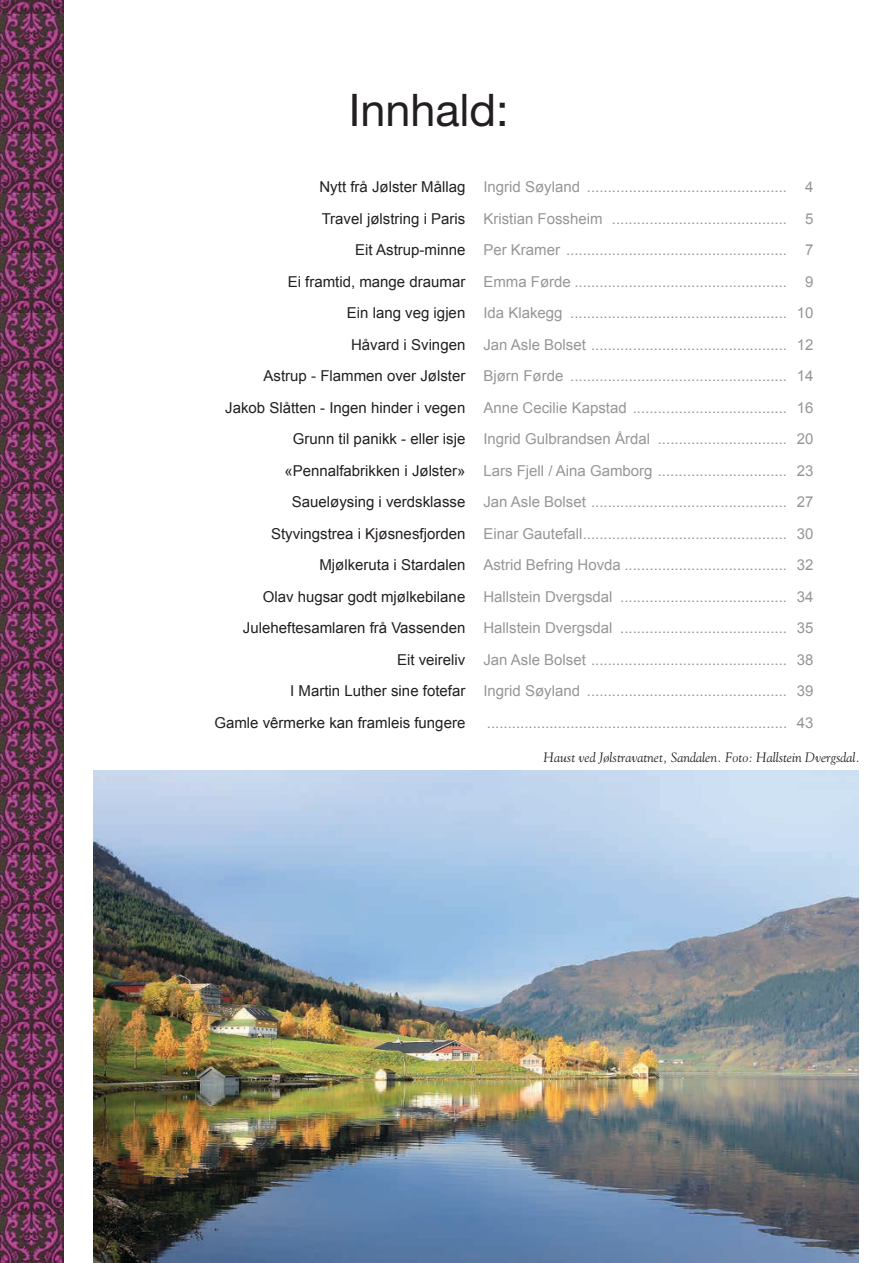
<style>
.page{position:relative;width:893px;height:1263px;background:#fff}
.page>*{position:absolute;margin:0;border:0;box-sizing:border-box;transform-origin:0 0}
.t1{font:45px "Helvetica Neue";color:#231f20}
.t2{font:15px "Arial";color:#949698}
.t3{font:15px "Arial";color:#231f20}
.t4{font:italic 13.5px "Goudy";color:#231f20}
.s1{color:#231f20}
</style>
<div class="page">
<img style="left:0;top:0;width:63px;height:554px">
<img style="left:0;top:554px;width:63px;height:709px">
<img style="left:94px;top:771px;width:765px;height:492px">
<h1 class="t1" style="left:349px;top:83px;width:162px">Innhald:</h1>
<p class="t2" style="left:319px;top:177px;width:495px"><span class="s1">Nytt frå Jølster Mållag</span> Ingrid Søyland ................................................ 4</p>
<p class="t2" style="left:322px;top:208px;width:493px"><span class="s1">Travel jølstring i Paris</span> Kristian Fossheim .......................................... 5</p>
<p class="t2" style="left:355px;top:240px;width:460px"><span class="s1">Eit Astrup-minne</span> Per Kramer ..................................................... 7</p>
<p class="t2" style="left:288px;top:271px;width:527px"><span class="s1">Ei framtid, mange draumar</span> Emma Førde ................................................... 9</p>
<p class="t2" style="left:347px;top:303px;width:468px"><span class="s1">Ein lang veg igjen</span> Ida Klakegg .................................................... 10</p>
<p class="t2" style="left:351px;top:334px;width:464px"><span class="s1">Håvard i Svingen</span> Jan Asle Bolset ............................................... 12</p>
<p class="t2" style="left:264px;top:366px;width:551px"><span class="s1">Astrup - Flammen over Jølster</span> Bjørn Førde .................................................... 14</p>
<p class="t2" style="left:225px;top:397px;width:590px"><span class="s1">Jakob Slåtten - Ingen hinder i vegen</span> Anne Cecilie Kapstad ..................................... 16</p>
<p class="t2" style="left:293px;top:429px;width:522px"><span class="s1">Grunn til panikk - eller isje</span> Ingrid Gulbrandsen Årdal ............................... 20</p>
<p class="t2" style="left:284px;top:460px;width:530px"><span class="s1">«Pennalfabrikken i Jølster»</span> Lars Fjell / Aina Gamborg ............................... 23</p>
<p class="t2" style="left:292px;top:492px;width:523px"><span class="s1">Saueløysing i verdsklasse</span> Jan Asle Bolset ............................................... 27</p>
<p class="t2" style="left:271px;top:523px;width:544px"><span class="s1">Styvingstrea i Kjøsnesfjorden</span> Einar Gautefall................................................. 30</p>
<p class="t2" style="left:319px;top:555px;width:495px"><span class="s1">Mjølkeruta i Stardalen</span> Astrid Befring Hovda ....................................... 32</p>
<p class="t2" style="left:263px;top:586px;width:552px"><span class="s1">Olav hugsar godt mjølkebilane</span> Hallstein Dvergsdal ........................................ 34</p>
<p class="t2" style="left:243px;top:618px;width:572px"><span class="s1">Juleheftesamlaren frå Vassenden</span> Hallstein Dvergsdal ........................................ 35</p>
<p class="t2" style="left:397px;top:649px;width:418px"><span class="s1">Eit veireliv</span> Jan Asle Bolset ............................................... 38</p>
<p class="t2" style="left:290px;top:681px;width:525px"><span class="s1">I Martin Luther sine fotefar</span> Ingrid Søyland ................................................ 39</p>
<p class="t3" style="left:214px;top:712px;width:252px">Gamle vêrmerke kan framleis fungere</p>
<p class="t2" style="left:487px;top:712px;width:328px">........................................................................ 43</p>
<p class="t4" style="left:544px;top:749px;width:318px">Haust ved Jølstravatnet, Sandalen. Foto: Hallstein Dvergsdal.</p>
</div>
